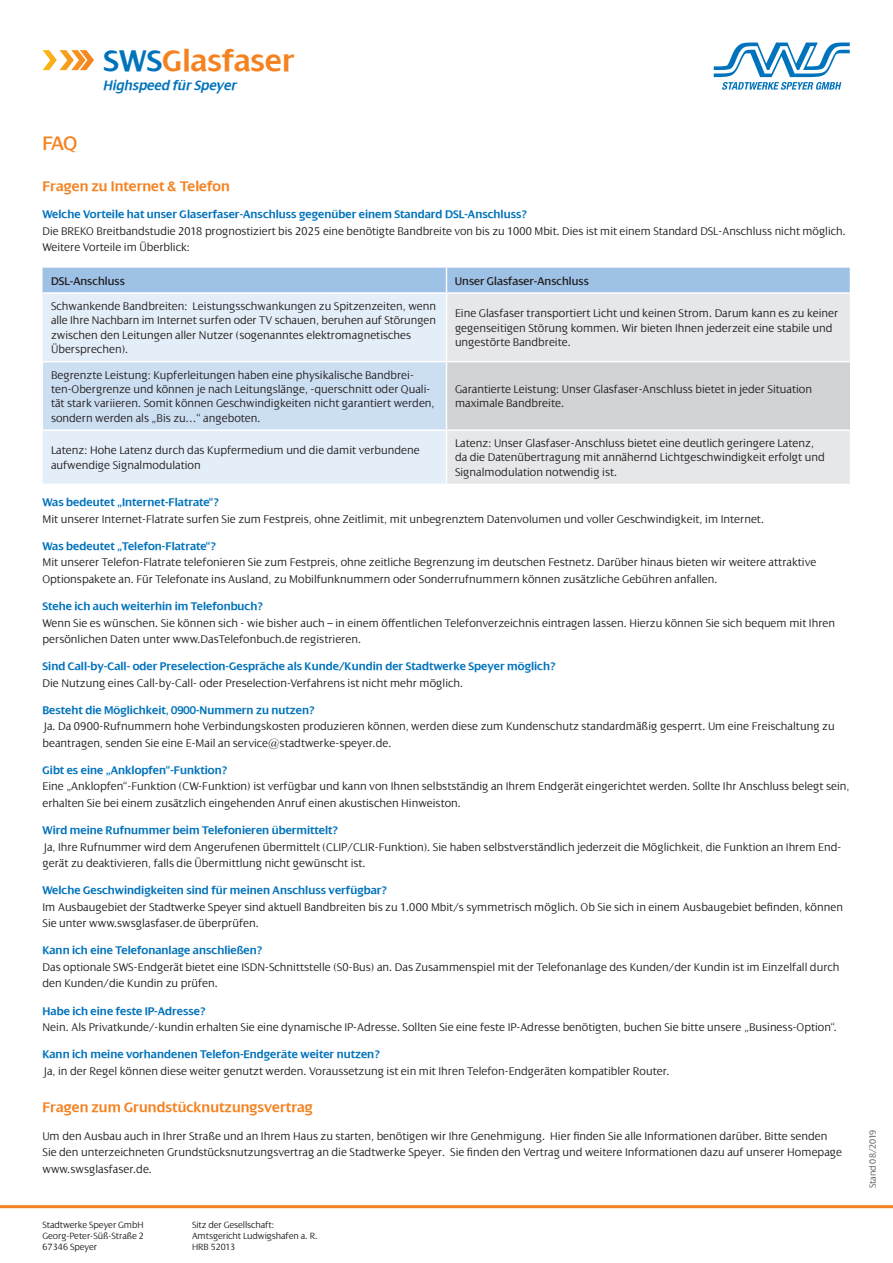
<style>
.page{position:relative;width:893px;height:1263px;background:#fff}
.page>*{position:absolute;margin:0;border:0;box-sizing:border-box;transform-origin:0 0}
.t1{font:600 32.25px "Dialog";color:#f58220}
.t2{font:21px "Dialog LT Pro";color:#f58220}
.t3{font:600 15px "Dialog";color:#f58220}
.t4{font:italic 600 14.7px "Dialog";color:#0073bc}
.t5{font:300 12px/14.4px "Dialog LT Pro";color:#231f20}
.t6{font:600 12px "Dialog";color:#0073bc}
.t7{font:12px "Dialog LT Pro";color:#231f20}
.t8{font:300 9.75px/11.2px "Dialog LT Pro";letter-spacing:-.01em;color:#231f20}
.t9{font:300 9.75px "Dialog LT Pro";letter-spacing:-.01em;color:#57585a}
.s1{color:#0073bc}
</style>
<div class="page">
<svg style="left:714px;top:43px;width:136px;height:47px"></svg>
<svg style="left:43px;top:50px;width:51px;height:20px"></svg>
<hr style="left:0;top:1205px;width:893px;height:3px;background:#f58220">
<div style="left:43px;top:294px;width:403px;height:190px;background:#e4eef8"></div>
<div style="left:447px;top:294px;width:403px;height:190px;background:#e6e7e9"></div>
<div style="left:43px;top:362px;width:403px;height:68px;background:#ccdef1"></div>
<div style="left:446px;top:362px;width:404px;height:68px;background:#d1d2d4"></div>
<hr style="left:43px;top:361px;width:403px;height:1px;background:#fff">
<hr style="left:446px;top:361px;width:404px;height:1px;background:#fff">
<hr style="left:43px;top:429px;width:403px;height:2px;background:#fff">
<hr style="left:446px;top:429px;width:404px;height:2px;background:#fff">
<div style="left:43px;top:268px;width:807px;height:25px;background:#9ec1e6"></div>
<hr style="left:446px;top:362px;width:1px;height:67px;background:#fff">
<h1 class="t1" style="left:104px;top:44px;width:193px"><span class="s1">SWS</span>Glasfaser</h1>
<p class="t4" style="left:103px;top:77px;width:135px">Highspeed für Speyer</p>
<h2 class="t2" style="left:43px;top:132px;width:36px">FAQ</h2>
<p class="t3" style="left:43px;top:178px;width:189px">Fragen zu Internet &amp; Telefon</p>
<p class="t6" style="left:43px;top:208px;width:486px">Welche Vorteile hat unser Glaserfaser-Anschluss gegenüber einem Standard DSL-Anschluss?</p>
<p class="t5" style="left:43px;top:222px;width:805px;line-height:16.5px">Die BREKO Breitbandstudie 2018 prognostiziert bis 2025 eine benötigte Bandbreite von bis zu 1000 Mbit. Dies ist mit einem Standard DSL-Anschluss nicht möglich.<br>Weitere Vorteile im Überblick:</p>
<p class="t7" style="left:51px;top:274px;width:75px">DSL-Anschluss</p>
<p class="t7" style="left:455px;top:274px;width:135px">Unser Glasfaser-Anschluss</p>
<p class="t5" style="left:51px;top:299px;width:387px">Schwankende Bandbreiten: Leistungsschwankungen zu Spitzenzeiten, wenn alle Ihre Nachbarn im Internet surfen oder TV schauen, beruhen auf Störungen zwischen den Leitungen aller Nutzer (sogenanntes elektromagnetisches Übersprechen).</p>
<p class="t5" style="left:455px;top:306px;width:385px">Eine Glasfaser transportiert Licht und keinen Strom. Darum kann es zu keiner gegenseitigen Störung kommen. Wir bieten Ihnen jederzeit eine stabile und ungestörte Bandbreite.</p>
<p class="t5" style="left:51px;top:367px;width:385px">Begrenzte Leistung: Kupferleitungen haben eine physikalische Bandbrei&shy;ten-Obergrenze und können je nach Leitungslänge, -querschnitt oder Quali&shy;tät stark variieren. Somit können Geschwindigkeiten nicht garantiert werden, sondern werden als „Bis zu…“ angeboten.</p>
<p class="t5" style="left:455px;top:382px;width:359px">Garantierte Leistung: Unser Glasfaser-Anschluss bietet in jeder Situation maximale Bandbreite.</p>
<p class="t5" style="left:51px;top:443px;width:370px">Latenz: Hohe Latenz durch das Kupfermedium und die damit verbundene aufwendige Signalmodulation</p>
<p class="t5" style="left:455px;top:436px;width:371px">Latenz: Unser Glasfaser-Anschluss bietet eine deutlich geringere Latenz, da die Datenübertragung mit annähernd Lichtgeschwindigkeit erfolgt und<br>Signalmodulation notwendig ist.</p>
<p class="t6" style="left:43px;top:496px;width:178px">Was bedeutet „Internet-Flatrate“?</p>
<p class="t5" style="left:43px;top:512px;width:723px">Mit unserer Internet-Flatrate surfen Sie zum Festpreis, ohne Zeitlimit, mit unbegrenztem Datenvolumen und voller Geschwindigkeit, im Internet.</p>
<p class="t6" style="left:43px;top:539px;width:175px">Was bedeutet „Telefon-Flatrate“?</p>
<p class="t5" style="left:43px;top:554px;width:775px;line-height:16.5px">Mit unserer Telefon-Flatrate telefonieren Sie zum Festpreis, ohne zeitliche Begrenzung im deutschen Festnetz. Darüber hinaus bieten wir weitere attraktive<br>Optionspakete an. Für Telefonate ins Ausland, zu Mobilfunknummern oder Sonderrufnummern können zusätzliche Gebühren anfallen.</p>
<p class="t6" style="left:43px;top:600px;width:222px">Stehe ich auch weiterhin im Telefonbuch?</p>
<p class="t5" style="left:43px;top:614px;width:794px;line-height:16.5px">Wenn Sie es wünschen. Sie können sich - wie bisher auch – in einem öffentlichen Telefonverzeichnis eintragen lassen. Hierzu können Sie sich bequem mit Ihren persönlichen Daten unter www.DasTelefonbuch.de registrieren.</p>
<p class="t6" style="left:43px;top:660px;width:515px">Sind Call-by-Call- oder Preselection-Gespräche als Kunde/Kundin der Stadtwerke Speyer möglich?</p>
<p class="t5" style="left:43px;top:676px;width:422px">Die Nutzung eines Call-by-Call- oder Preselection-Verfahrens ist nicht mehr möglich.</p>
<p class="t6" style="left:43px;top:703px;width:274px">Besteht die Möglichkeit, 0900-Nummern zu nutzen?</p>
<p class="t5" style="left:43px;top:718px;width:794px;line-height:16.5px">Ja. Da 0900-Rufnummern hohe Verbindungskosten produzieren können, werden diese zum Kundenschutz standardmäßig gesperrt. Um eine Freischaltung zu beantragen, senden Sie eine E-Mail an service@stadtwerke-speyer.de.</p>
<p class="t6" style="left:43px;top:764px;width:186px">Gibt es eine „Anklopfen“-Funktion?</p>
<p class="t5" style="left:43px;top:778px;width:809px;line-height:16.5px">Eine „Anklopfen“-Funktion (CW-Funktion) ist verfügbar und kann von Ihnen selbstständig an Ihrem Endgerät eingerichtet werden. Sollte Ihr Anschluss belegt sein, erhalten Sie bei einem zusätzlich eingehenden Anruf einen akustischen Hinweiston.</p>
<p class="t6" style="left:43px;top:824px;width:297px">Wird meine Rufnummer beim Telefonieren übermittelt?</p>
<p class="t5" style="left:43px;top:838px;width:800px;line-height:16.5px">Ja, Ihre Rufnummer wird dem Angerufenen übermittelt (CLIP/CLIR-Funktion). Sie haben selbstverständlich jederzeit die Möglichkeit, die Funktion an Ihrem End&shy;gerät zu deaktivieren, falls die Übermittlung nicht gewünscht ist.</p>
<p class="t6" style="left:43px;top:884px;width:346px">Welche Geschwindigkeiten sind für meinen Anschluss verfügbar?</p>
<p class="t5" style="left:43px;top:899px;width:802px;line-height:16.5px">Im Ausbaugebiet der Stadtwerke Speyer sind aktuell Bandbreiten bis zu 1.000 Mbit/s symmetrisch möglich. Ob Sie sich in einem Ausbaugebiet befinden, können<br>Sie unter www.swsglasfaser.de überprüfen.</p>
<p class="t6" style="left:43px;top:944px;width:221px">Kann ich eine Telefonanlage anschließen?</p>
<p class="t5" style="left:43px;top:959px;width:798px;line-height:16.5px">Das optionale SWS-Endgerät bietet eine ISDN-Schnittstelle (S0-Bus) an. Das Zusammenspiel mit der Telefonanlage des Kunden/der Kundin ist im Einzelfall durch den Kunden/die Kundin zu prüfen.</p>
<p class="t6" style="left:43px;top:1004px;width:165px">Habe ich eine feste IP-Adresse?</p>
<p class="t5" style="left:43px;top:1020px;width:796px">Nein. Als Privatkunde/-kundin erhalten Sie eine dynamische IP-Adresse. Sollten Sie eine feste IP-Adresse benötigten, buchen Sie bitte unsere „Business-Option“.</p>
<p class="t6" style="left:43px;top:1048px;width:339px">Kann ich meine vorhandenen Telefon-Endgeräte weiter nutzen?</p>
<p class="t5" style="left:43px;top:1064px;width:629px">Ja, in der Regel können diese weiter genutzt werden. Voraussetzung ist ein mit Ihren Telefon-Endgeräten kompatibler Router.</p>
<p class="t3" style="left:43px;top:1099px;width:272px">Fragen zum Grundstücknutzungsvertrag</p>
<p class="t5" style="left:43px;top:1127px;width:801px;line-height:16.5px">Um den Ausbau auch in Ihrer Straße und an Ihrem Haus zu starten, benötigen wir Ihre Genehmigung. Hier finden Sie alle Informationen darüber. Bitte senden<br>Sie den unterzeichneten Grundstücksnutzungsvertrag an die Stadtwerke Speyer. Sie finden den Vertrag und weitere Informationen dazu auf unserer Homepage www.swsglasfaser.de.</p>
<p class="t8" style="left:43px;top:1219px;width:103px;text-align:justify">Stadtwerke Speyer GmbH Georg-Peter-Süß-Straße 2<br>67346 Speyer</p>
<p class="t8" style="left:192px;top:1219px;width:127px">Sitz der Gesellschaft:<br>Amtsgericht Ludwigshafen a. R.<br>HRB 52013</p>
<p class="t9" style="left:867px;top:1188px;width:60px;rotate:-90deg">Stand 08/2019</p>
</div>
